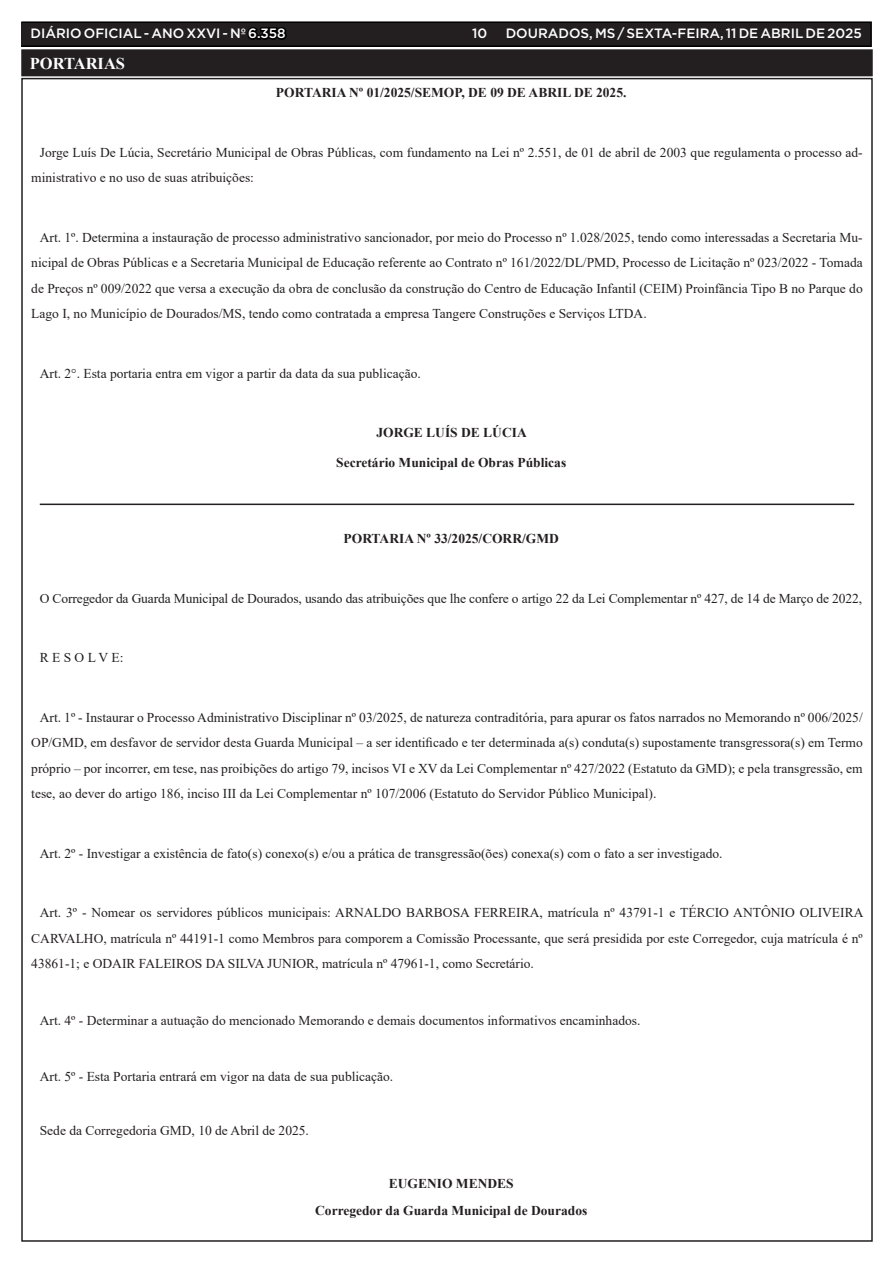
<style>
.page{position:relative;width:893px;height:1263px;background:#fff}
.page>*{position:absolute;margin:0;border:0;box-sizing:border-box;transform-origin:0 0}
.TEXTO{font:700 16.5px "Times New Roman";color:#fff}
.TEXTO-2{font:13.5px/25.5px "Times New Roman";color:#231f20;text-align:justify}
.TEXTO-3{font:700 13.5px "Times New Roman";color:#231f20}
.t1{font:500 13.5px "Gotham";color:#fff}
.s1{color:#000}
</style>
<div class="page">
<div style="left:21px;top:22px;width:850px;height:24px;background:#231f20"></div>
<div style="left:21px;top:21px;width:851px;height:26px;border:2px solid #000"></div>
<hr style="left:40px;top:504px;width:814px;height:1px;background:#231f20">
<div style="left:23px;top:51px;width:848px;height:23px;background:#231f20"></div>
<div style="left:21px;top:49px;width:852px;height:27px;border:4px solid #231f20"></div>
<p class="t1" style="left:31px;top:25px;width:257px">DIÁRIO OFICIAL - ANO XXVI - Nº <span class="s1">6.358</span></p>
<p class="t1" style="left:472px;top:25px;width:17px">10</p>
<p class="t1" style="left:506px;top:25px;width:358px">DOURADOS, MS / SEXTA-FEIRA, 11 DE ABRIL DE 2025</p>
<p class="TEXTO" style="left:30px;top:52px;width:97px">PORTARIAS</p>
<p class="TEXTO-3" style="left:276px;top:83px;width:352px">PORTARIA Nº 01/2025/SEMOP, DE 09 DE ABRIL DE 2025.</p>
<p class="TEXTO-2" style="left:31px;top:139px;width:833px;text-indent:9px">Jorge Luís De Lúcia, Secretário Municipal de Obras Públicas, com fundamento na Lei nº 2.551, de 01 de abril de 2003 que regulamenta o processo ad&shy;ministrativo e no uso de suas atribuições:</p>
<p class="TEXTO-2" style="left:31px;top:224px;width:833px;text-indent:9px">Art. 1º. Determina a instauração de processo administrativo sancionador, por meio do Processo nº 1.028/2025, tendo como interessadas a Secretaria Mu&shy;nicipal de Obras Públicas e a Secretaria Municipal de Educação referente ao Contrato nº 161/2022/DL/PMD, Processo de Licitação nº 023/2022 - Tomada de Preços nº 009/2022 que versa a execução da obra de conclusão da construção do Centro de Educação Infantil (CEIM) Proinfância Tipo B no Parque do Lago I, no Município de Dourados/MS, tendo como contratada a empresa Tangere Construções e Serviços LTDA.</p>
<p class="TEXTO-2" style="left:40px;top:360px;width:383px">Art. 2°. Esta portaria entra em vigor a partir da data da sua publicação.</p>
<p class="TEXTO-3" style="left:376px;top:423px;width:152px">JORGE LUÍS DE LÚCIA</p>
<p class="TEXTO-3" style="left:336px;top:453px;width:232px">Secretário Municipal de Obras Públicas</p>
<p class="TEXTO-3" style="left:344px;top:529px;width:217px">PORTARIA Nº 33/2025/CORR/GMD</p>
<p class="TEXTO-2" style="left:40px;top:585px;width:824px">O Corregedor da Guarda Municipal de Dourados, usando das atribuições que lhe confere o artigo 22 da Lei Complementar nº 427, de 14 de Março de 2022,</p>
<p class="TEXTO-2" style="left:40px;top:645px;width:85px">R E S O L V E:</p>
<p class="TEXTO-2" style="left:31px;top:704px;width:833px;text-indent:9px">Art. 1º - Instaurar o Processo Administrativo Disciplinar nº 03/2025, de natureza contraditória, para apurar os fatos narrados no Memorando nº 006/2025/ OP/GMD, em desfavor de servidor desta Guarda Municipal – a ser identificado e ter determinada a(s) conduta(s) supostamente transgressora(s) em Termo próprio – por incorrer, em tese, nas proibições do artigo 79, incisos VI e XV da Lei Complementar nº 427/2022 (Estatuto da GMD); e pela transgressão, em tese, ao dever do artigo 186, inciso III da Lei Complementar nº 107/2006 (Estatuto do Servidor Público Municipal).</p>
<p class="TEXTO-2" style="left:40px;top:840px;width:684px">Art. 2º - Investigar a existência de fato(s) conexo(s) e/ou a prática de transgressão(ões) conexa(s) com o fato a ser investigado.</p>
<p class="TEXTO-2" style="left:31px;top:900px;width:834px;text-indent:9px">Art. 3º - Nomear os servidores públicos municipais: ARNALDO BARBOSA FERREIRA, matrícula nº 43791-1 e TÉRCIO ANTÔNIO OLIVEIRA CARVALHO, matrícula nº 44191-1 como Membros para comporem a Comissão Processante, que será presidida por este Corregedor, cuja matrícula é nº 43861-1; e ODAIR FALEIROS DA SILVA JUNIOR, matrícula nº 47961-1, como Secretário.</p>
<p class="TEXTO-2" style="left:40px;top:1007px;width:602px">Art. 4º - Determinar a autuação do mencionado Memorando e demais documentos informativos encaminhados.</p>
<p class="TEXTO-2" style="left:40px;top:1064px;width:355px">Art. 5º - Esta Portaria entrará em vigor na data de sua publicação.</p>
<p class="TEXTO-2" style="left:40px;top:1117px;width:271px">Sede da Corregedoria GMD, 10 de Abril de 2025.</p>
<p class="TEXTO-3" style="left:389px;top:1174px;width:126px">EUGENIO MENDES</p>
<p class="TEXTO-3" style="left:315px;top:1201px;width:274px">Corregedor da Guarda Municipal de Dourados</p>
</div>
